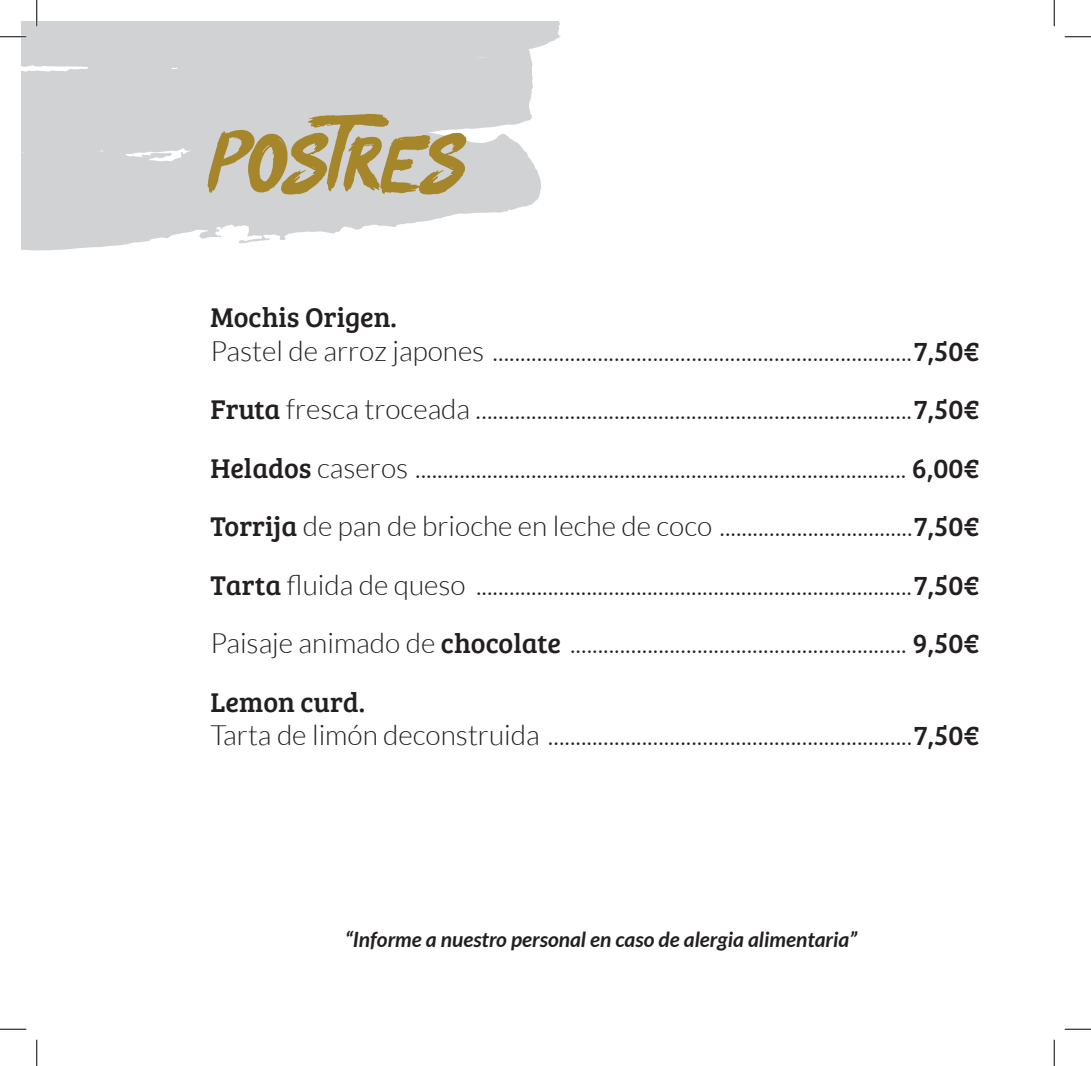
<style>
.page{position:relative;width:1091px;height:1066px;background:#fff}
.page>*{position:absolute;margin:0;border:0;box-sizing:border-box;transform-origin:0 0}
.t1{font:84px "Okami";color:#a6862a}
.t2{font:300 28px/33.6px "Lato";color:#231f20}
.t3{font:italic 700 21px "Lato";color:#231f20}
.s1{font-family:"Bree Serif";font-weight:400}
</style>
<div class="page">
<svg style="left:22px;top:157px;width:519px;height:94px;fill:#d1d2d4"></svg>
<svg style="left:22px;top:22px;width:539px;height:135px;fill:#d1d2d4"></svg>
<svg style="left:452px;top:59px;width:39px;height:1px"></svg>
<hr style="left:0;top:36px;width:26px;height:2px;background:#fff">
<hr style="left:36px;top:0;width:2px;height:26px;background:#fff">
<svg style="left:0;top:36px;width:26px;height:1px"></svg>
<svg style="left:1064px;top:36px;width:26px;height:1px"></svg>
<svg style="left:0;top:1029px;width:26px;height:1px"></svg>
<svg style="left:1064px;top:1029px;width:26px;height:1px"></svg>
<svg style="left:36px;top:0;width:1px;height:26px"></svg>
<svg style="left:36px;top:1039px;width:1px;height:27px"></svg>
<svg style="left:1053px;top:0;width:1px;height:26px"></svg>
<svg style="left:1053px;top:1039px;width:1px;height:27px"></svg>
<p class="t1" style="left:210px;top:95px;width:258px">POSTRES</p>
<p class="t2" style="left:210px;top:301px;width:770px"><span class="s1">Mochis Origen.<br></span>Pastel de arroz japones ............................................................................<span class="s1">7,50€</span></p>
<p class="t2" style="left:210px;top:393px;width:770px"><span class="s1">Fruta</span> fresca troceada ...............................................................................<span class="s1">7,50€</span></p>
<p class="t2" style="left:210px;top:451px;width:770px"><span class="s1">Helados</span> caseros ......................................................................................... <span class="s1">6,00€</span></p>
<p class="t2" style="left:210px;top:509px;width:770px"><span class="s1">Torrija</span> de pan de brioche en leche de coco ...................................<span class="s1">7,50€</span></p>
<p class="t2" style="left:210px;top:568px;width:770px"><span class="s1">Tarta</span> fluida de queso ...............................................................................<span class="s1">7,50€</span></p>
<p class="t2" style="left:210px;top:626px;width:770px">Paisaje animado de <span class="s1">chocolate</span> ............................................................. <span class="s1">9,50€</span></p>
<p class="t2" style="left:210px;top:685px;width:770px"><span class="s1">Lemon curd.<br></span>Tarta de limón deconstruida ..................................................................<span class="s1">7,50€</span></p>
<p class="t3" style="left:345px;top:927px;width:513px">“Informe a nuestro personal en caso de alergia alimentaria”</p>
</div>
